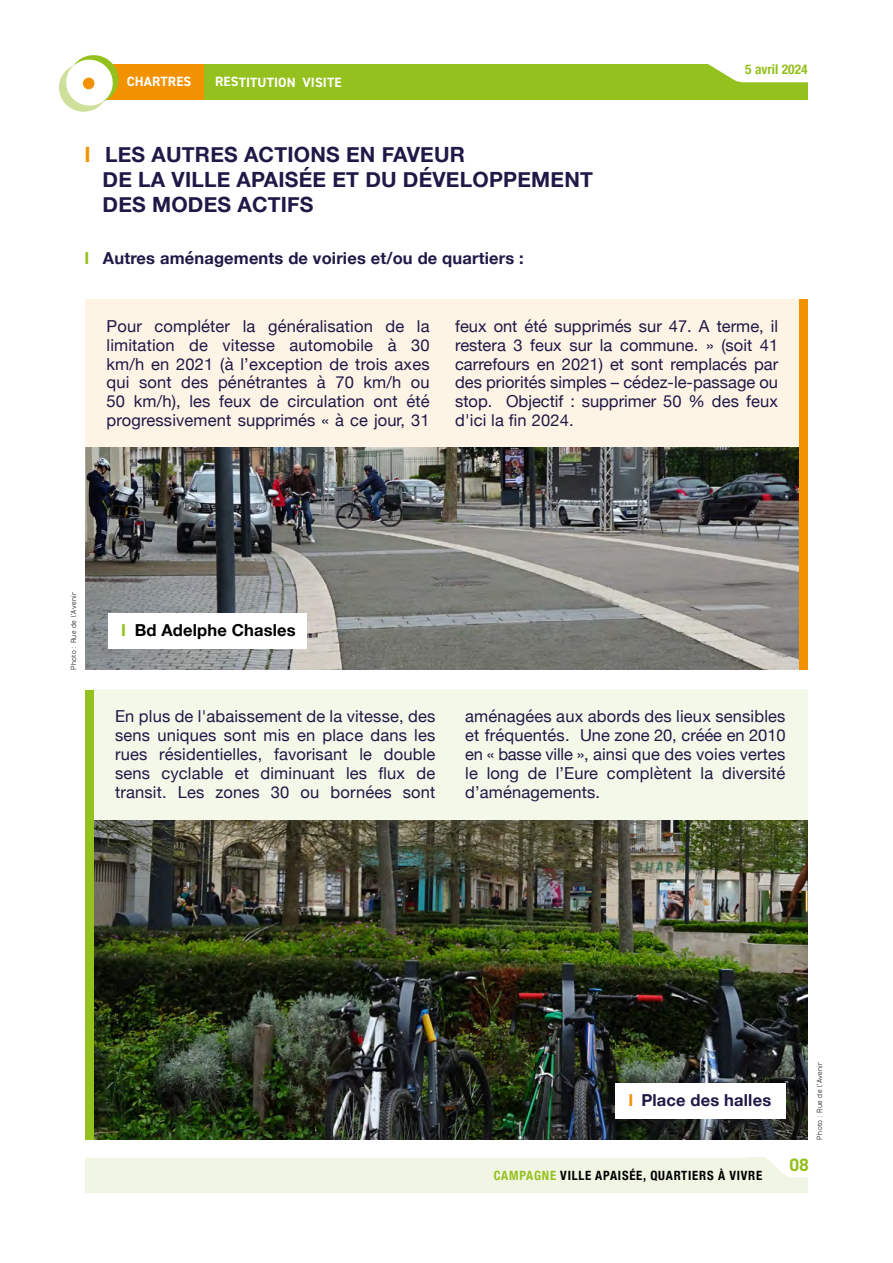
<style>
.page{position:relative;width:893px;height:1263px;background:#fff}
.page>*{position:absolute;margin:0;border:0;box-sizing:border-box;transform-origin:0 0}
.t1{font:700 21px/25.2px "Helvetica Neue";letter-spacing:.01em;color:#201846}
.t2{font:700 18px "DIN2014";color:#95c11f}
.t3{font:16.5px/18.9px "Helvetica Neue";letter-spacing:.01em;color:#201846;text-align:justify}
.t4{font:700 16.5px "Helvetica Neue";letter-spacing:.01em;color:#201846}
.t5{font:700 16.5px "Helvetica Neue";letter-spacing:.01em;color:#000}
.t6{font:700 13.5px "DIN2014";letter-spacing:.005em;color:#fff}
.t7{font:700 condensed 13.5px "Helvetica Neue";color:#95c11f}
.t8{font:700 condensed 12.75px "Helvetica Neue";letter-spacing:.06em;color:#000}
.t9{font:300 7.5px "DIN2014";letter-spacing:.05em;color:#000}
.s1{color:#f39200}
.s2{color:#95c11f}
</style>
<div class="page">
<div style="left:85px;top:1158px;width:662px;height:34px;background:#f1f6e4"></div>
<svg style="left:666px;top:1087px;width:142px;height:106px"></svg>
<div style="left:85px;top:690px;width:723px;height:133px;background:#f4f8e9"></div>
<img style="left:94px;top:821px;width:713px;height:318px">
<div style="left:85px;top:690px;width:9px;height:449px;background:#95c11f"></div>
<div style="left:85px;top:299px;width:722px;height:193px;background:#fdf4e6"></div>
<img style="left:85px;top:447px;width:714px;height:223px">
<div style="left:799px;top:299px;width:9px;height:371px;background:#f39200"></div>
<div style="left:108px;top:614px;width:198px;height:35px;background:#fff"></div>
<div style="left:616px;top:1084px;width:170px;height:35px;background:#fff"></div>
<div style="left:94px;top:64px;width:714px;height:36px;background:#95c11f"></div>
<svg style="left:59px;top:55px;width:145px;height:57px"></svg>
<svg style="left:83px;top:77px;width:12px;height:13px"></svg>
<svg style="left:708px;top:64px;width:100px;height:19px"></svg>
<p class="t6" style="left:127px;top:73px;width:66px">CHARTRES</p>
<p class="t6" style="left:215px;top:73px;width:128px">RESTITUTION VISITE</p>
<p class="t1" style="left:103px;top:142px;width:492px;text-indent:-18px"><span class="s1">I</span> LES AUTRES ACTIONS EN FAVEUR<br>DE LA VILLE APAISÉE ET DU DÉVELOPPEMENT<br>DES MODES ACTIFS</p>
<p class="t4" style="left:85px;top:246px;width:441px"><span class="s2">I</span> Autres aménagements de voiries et/ou de quartiers :</p>
<p class="t7" style="left:745px;top:58px;width:64px">5 avril 2024</p>
<p class="t3" style="left:107px;top:317px;width:325px">Pour compléter la généralisation de la limitation de vitesse automobile à 30 km/h en 2021 (à l’exception de trois axes qui sont des pénétrantes à 70 km/h ou 50 km/h), les feux de circulation ont été progressivement supprimés « à ce jour, 31</p>
<p class="t3" style="left:455px;top:317px;width:325px">feux ont été supprimés sur 47. A terme, il restera 3 feux sur la commune. » (soit 41 carrefours en 2021) et sont remplacés par des priorités simples – cédez-le-passage ou stop. Objectif : supprimer 50 % des feux d'ici la fin 2024.</p>
<p class="t9" style="left:69px;top:670px;width:79px;rotate:-90deg">Photo : Rue de l’Avenir</p>
<p class="t5" style="left:121px;top:617px;width:176px"><span class="s2">I</span> Bd Adelphe Chasles</p>
<p class="t3" style="left:115px;top:708px;width:322px">En plus de l'abaissement de la vitesse, des sens uniques sont mis en place dans les rues résidentielles, favorisant le double sens cyclable et diminuant les flux de transit. Les zones 30 ou bornées sont</p>
<p class="t3" style="left:465px;top:708px;width:322px">aménagées aux abords des lieux sensibles et fréquentés. Une zone 20, créée en 2010 en « basse ville », ainsi que des voies vertes le long de l’Eure complètent la diversité d’aménagements.</p>
<p class="t4" style="left:629px;top:1087px;width:144px"><span class="s1">I</span> Place des halles</p>
<p class="t8" style="left:494px;top:1164px;width:270px"><span class="s2">CAMPAGNE</span> VILLE APAISÉE, QUARTIERS À VIVRE</p>
<p class="t2" style="left:789px;top:1152px;width:21px">08</p>
<p class="t9" style="left:815px;top:1139px;width:79px;rotate:-90deg">Photo : Rue de l’Avenir</p>
</div>
